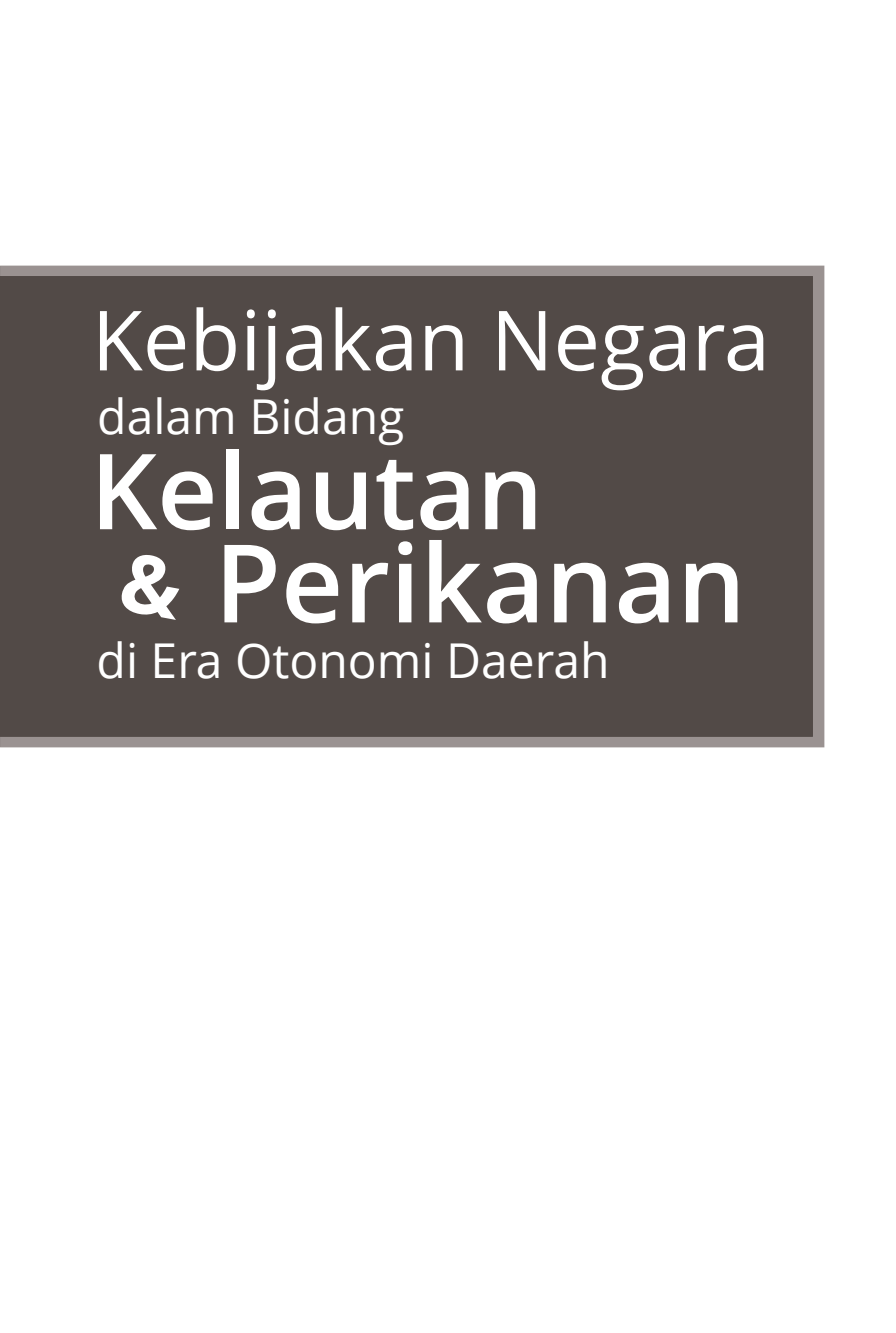
<style>
.page{position:relative;width:896px;height:1333px;background:#fff}
.page>*{position:absolute;margin:0;border:0;box-sizing:border-box;transform-origin:0 0}
.t1{font:600 108.4px "Open Sans";color:#fff}
.t2{font:600 105px "Open Sans";color:#fff}
.t3{font:83px "Open Sans";color:#fff}
.t4{font:48px "Open Sans";color:#fff}
</style>
<div class="page">
<div style="left:0;top:265px;width:825px;height:483px;background:#524a47"></div>
<div style="left:119px;top:551px;width:68px;height:69px;background:#524a47"></div>
<h3 class="t3" style="left:92px;top:283px;width:680px">Kebijakan Negara</h3>
<p class="t4" style="left:97px;top:384px;width:309px">dalam Bidang</p>
<h2 class="t2" style="left:90px;top:419px;width:455px">Kelautan</h2>
<h1 class="t1" style="left:214px;top:508px;width:533px">Perikanan</h1>
<p class="t4" style="left:97px;top:627px;width:514px">di Era Otonomi Daerah</p>
</div>
